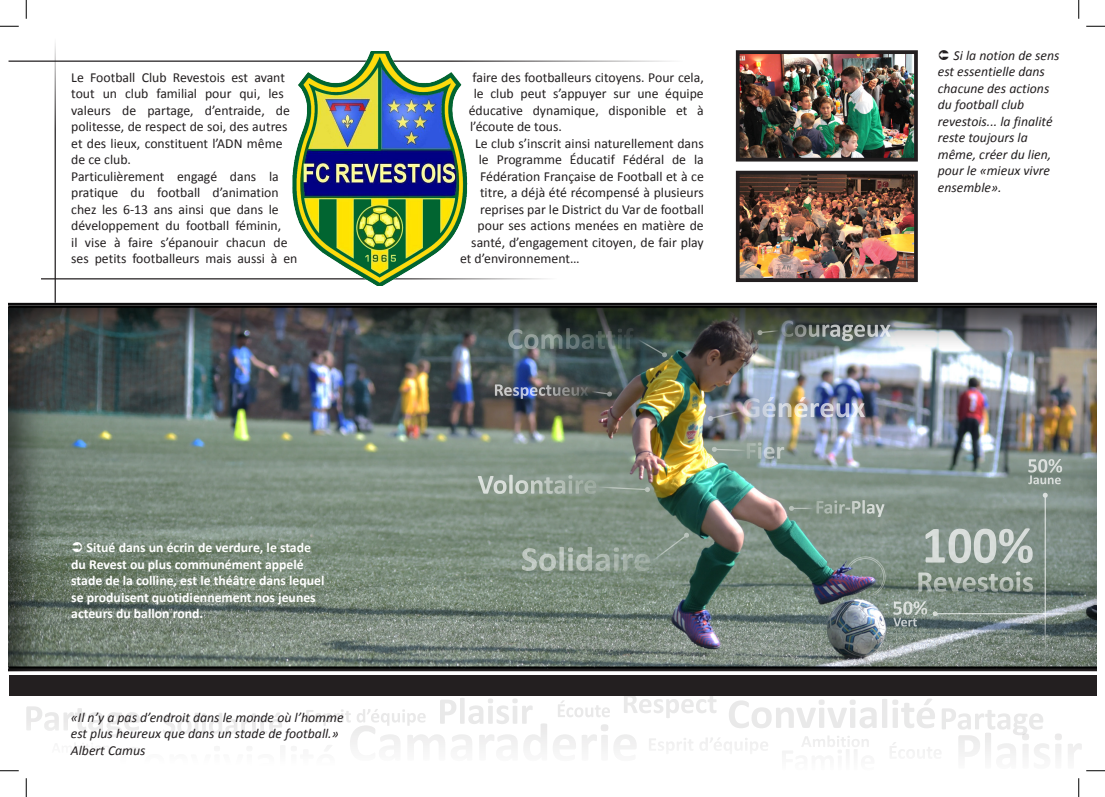
<style>
.page{position:relative;width:1105px;height:797px;background:#fff}
.page>*{position:absolute;margin:0;border:0;box-sizing:border-box;transform-origin:0 0}
.t1{font:13.75px/16.5px "Calibri";color:#231f20}
.t2{font:italic 13.75px/16.5px "Calibri";color:#231f20}
.t3{font:700 13.75px/16.5px "Calibri";color:#fff}
</style>
<div class="page">
<div style="left:9px;top:675px;width:1087px;height:21px;background:#231f20"></div>
<div style="left:9px;top:302px;width:1087px;height:370px;background:#231f20;opacity:.75"></div>
<hr style="left:41px;top:278px;width:516px;height:1px;background:#231f20">
<hr style="left:9px;top:61px;width:675px;height:1px;background:#231f20">
<hr style="left:55px;top:37px;width:1px;height:266px;background:#231f20">
<svg style="left:925px;top:528px;width:108px;height:35px"></svg>
<svg style="left:918px;top:571px;width:115px;height:21px"></svg>
<svg style="left:1028px;top:459px;width:34px;height:25px"></svg>
<svg style="left:789px;top:500px;width:95px;height:17px"></svg>
<hr style="left:935px;top:613px;width:155px;height:1px;background:#fff">
<svg style="left:893px;top:601px;width:44px;height:25px"></svg>
<hr style="left:1045px;top:495px;width:1px;height:170px;background:#fff">
<svg style="left:1043px;top:493px;width:5px;height:5px"></svg>
<img style="left:708px;top:397px;width:157px;height:24px">
<svg style="left:508px;top:328px;width:159px;height:29px"></svg>
<svg style="left:712px;top:442px;width:72px;height:17px"></svg>
<svg style="left:495px;top:384px;width:117px;height:15px"></svg>
<svg style="left:757px;top:320px;width:134px;height:21px"></svg>
<svg style="left:478px;top:474px;width:172px;height:20px"></svg>
<svg style="left:522px;top:532px;width:167px;height:39px"></svg>
<div style="left:845px;top:556px;width:40px;height:41px;border:1px solid #fff;border-radius:50%"></div>
<div style="left:846px;top:558px;width:38px;height:37px;border:1px solid #fff;border-radius:50%"></div>
<img style="left:293px;top:52px;width:174px;height:233px">
<img style="left:741px;top:55px;width:172px;height:101px">
<div style="left:736px;top:50px;width:182px;height:111px;border:4px solid #231f20"></div>
<img style="left:741px;top:176px;width:172px;height:101px">
<div style="left:736px;top:171px;width:182px;height:111px;border:4px solid #231f20"></div>
<svg style="left:0;top:25px;width:19px;height:2px"></svg>
<svg style="left:1086px;top:25px;width:19px;height:2px"></svg>
<svg style="left:0;top:770px;width:19px;height:1px"></svg>
<svg style="left:25px;top:0;width:2px;height:19px"></svg>
<svg style="left:1078px;top:0;width:1px;height:19px"></svg>
<svg style="left:25px;top:694px;width:1080px;height:103px"></svg>
<svg style="left:73px;top:542px;width:9px;height:10px"></svg>
<p class="t1" style="left:71px;top:69px;width:220px">Le Football Club Revestois est avant tout un club familial pour qui, les valeurs de partage, d’entraide, de politesse, de respect de soi, des autres et des lieux, constituent l’ADN même de ce club.</p>
<p class="t1" style="left:71px;top:168px;width:228px">Particulièrement engagé dans la pratique du football d’animation chez les 6-13 ans ainsi que dans le développement du football féminin,<br>il vise à faire s’épanouir chacun de ses petits footballeurs mais aussi à en</p>
<p class="t3" style="left:71px;top:539px;width:255px;text-indent:15px">Situé dans un écrin de verdure, le stade du Revest ou plus communément appelé stade de la colline, est le théâtre dans lequel se produisent quotidiennement nos jeunes acteurs du ballon rond.</p>
<p class="t2" style="left:71px;top:708px;width:274px">«Il n’y a pas d’endroit dans le monde où l’homme est plus heureux que dans un stade de football.»</p>
<p class="t2" style="left:71px;top:741px;width:76px">Albert Camus</p>
<p class="t1" style="left:472px;top:69px;width:233px">faire des footballeurs citoyens. Pour cela,</p>
<p class="t1" style="left:474px;top:85px;width:231px">le club peut s’appuyer sur une équipe</p>
<p class="t1" style="left:469px;top:102px;width:236px">éducative dynamique, disponible et à</p>
<p class="t1" style="left:470px;top:118px;width:93px">l’écoute de tous.</p>
<p class="t1" style="left:475px;top:135px;width:230px">Le club s’inscrit ainsi naturellement dans</p>
<p class="t1" style="left:479px;top:151px;width:226px">le Programme Éducatif Fédéral de la</p>
<p class="t1" style="left:480px;top:168px;width:225px">Fédération Française de Football et à ce</p>
<p class="t1" style="left:480px;top:184px;width:225px">titre, a déjà été récompensé à plusieurs</p>
<p class="t1" style="left:480px;top:201px;width:225px">reprises par le District du Var de football</p>
<p class="t1" style="left:478px;top:217px;width:228px">pour ses actions menées en matière de</p>
<p class="t1" style="left:471px;top:234px;width:234px">santé, d’engagement citoyen, de fair play</p>
<p class="t1" style="left:460px;top:250px;width:121px">et d’environnement…</p>
<p class="t2" style="left:938px;top:46px;width:123px;text-indent:16px">Si la notion de sens est essentielle dans chacune des actions du football club revestois... la finalité reste toujours la même, créer du lien, pour le «mieux vivre ensemble».</p>
</div>
